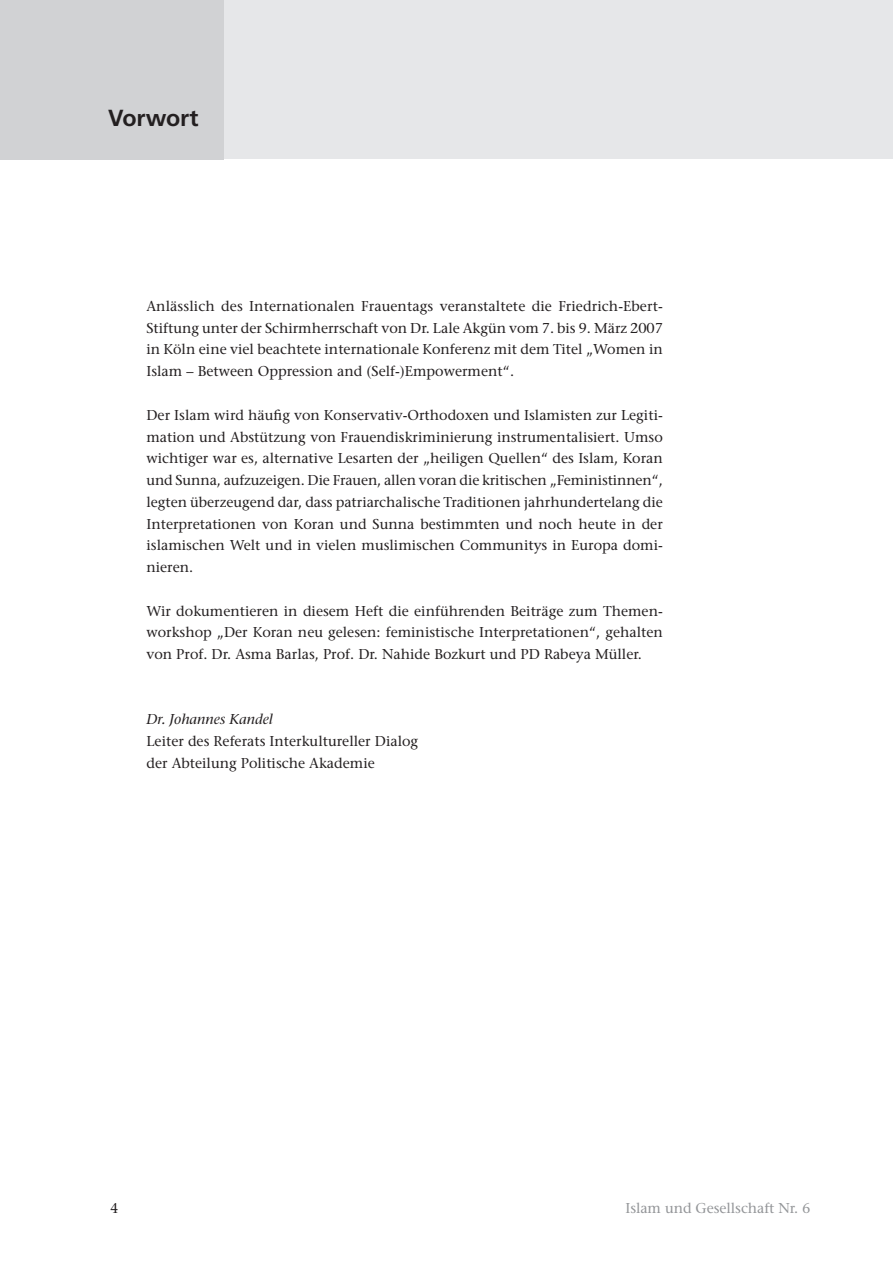
<style>
.page{position:relative;width:893px;height:1263px;background:#fff}
.page>*{position:absolute;margin:0;border:0;box-sizing:border-box;transform-origin:0 0}
.t1{font:700 23.25px "Frutiger";letter-spacing:-.01em;color:#231f20}
.t2{font:14.25px/21.8px "Stone Serif";color:#231f20;text-align:justify}
.t3{font:14.25px "Stone Serif";letter-spacing:-.005em;color:#939598}
.t4{font:italic 14.25px "Stone Serif";color:#231f20}
</style>
<div class="page">
<div style="left:0;top:0;width:892px;height:158px;background:#e6e7e9"></div>
<div style="left:0;top:0;width:223px;height:159px;background:#d1d2d4"></div>
<h1 class="t1" style="left:108px;top:109px;width:92px">Vorwort</h1>
<p class="t2" style="left:146px;top:296px;width:517px">Anlässlich des Internationalen Frauentags veranstaltete die Friedrich-Ebert-Stiftung unter der Schirmherrschaft von Dr. Lale Akgün vom 7. bis 9. März 2007 in Köln eine viel beachtete internationale Konferenz mit dem Titel „Women in Islam – Between Oppression and (Self-)Empowerment“.</p>
<p class="t2" style="left:146px;top:405px;width:517px">Der Islam wird häufig von Konservativ-Orthodoxen und Islamisten zur Legiti&shy;mation und Abstützung von Frauendiskriminierung instrumentalisiert. Umso wichtiger war es, alternative Lesarten der „heiligen Quellen“ des Islam, Koran und Sunna, aufzuzeigen. Die Frauen, allen voran die kritischen „Feministinnen“, legten überzeugend dar, dass patriarchalische Traditionen jahrhundertelang die Interpretationen von Koran und Sunna bestimmten und noch heute in der islamischen Welt und in vielen muslimischen Communitys in Europa domi&shy;nieren.</p>
<p class="t2" style="left:146px;top:601px;width:517px">Wir dokumentieren in diesem Heft die einführenden Beiträge zum Themen&shy;workshop „Der Koran neu gelesen: feministische Interpretationen“, gehalten von Prof. Dr. Asma Barlas, Prof. Dr. Nahide Bozkurt und PD Rabeya Müller.</p>
<p class="t4" style="left:146px;top:713px;width:128px">Dr. Johannes Kandel</p>
<p class="t2" style="left:146px;top:731px;width:273px">Leiter des Referats Interkultureller Dialog der Abteilung Politische Akademie</p>
<p class="t2" style="left:110px;top:1198px;width:10px">4</p>
<p class="t3" style="left:625px;top:1202px;width:186px">Islam und Gesellschaft Nr. 6</p>
</div>
